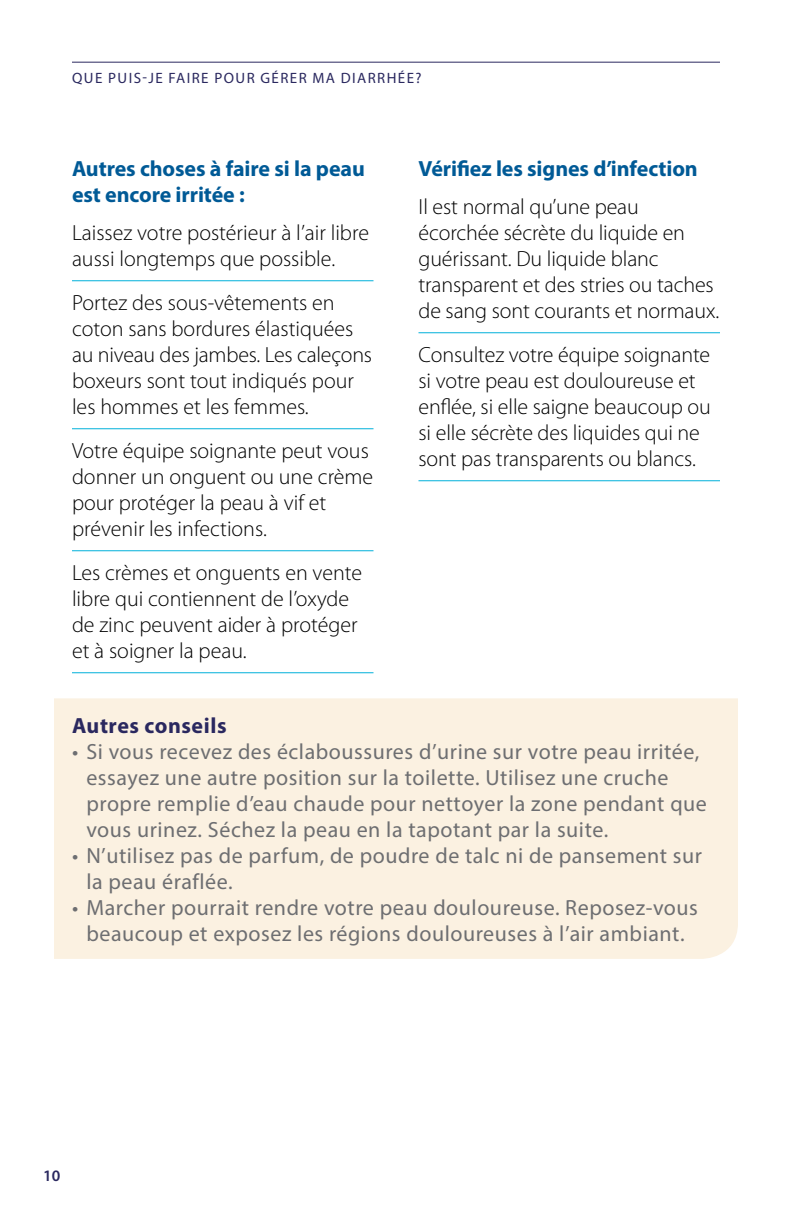
<style>
.page{position:relative;width:792px;height:1224px;background:#fff}
.page>*{position:absolute;margin:0;border:0;box-sizing:border-box;transform-origin:0 0}
.t1{font:300 22px/26px "Myriad Pro";letter-spacing:-.005em;color:#000}
.t2{font:22px/26px "Myriad Pro";letter-spacing:.025em;color:#6d6e71}
.t3{font:700 22px/26px "Myriad Pro";letter-spacing:-.005em;color:#005a96}
.t4{font:700 22px "Myriad Pro";letter-spacing:.025em;color:#2a285f}
.t5{font:600 16px "Myriad Pro";color:#2a285f}
.t6{font:15px "Myriad Pro";letter-spacing:.095em;color:#2a285f}
</style>
<div class="page">
<hr style="left:72px;top:280px;width:302px;height:1px;background:#00b0da">
<hr style="left:72px;top:428px;width:302px;height:1px;background:#00b0da">
<hr style="left:72px;top:550px;width:302px;height:1px;background:#00b0da">
<hr style="left:72px;top:672px;width:302px;height:1px;background:#00b0da">
<hr style="left:418px;top:332px;width:302px;height:1px;background:#00b0da">
<hr style="left:418px;top:480px;width:302px;height:1px;background:#00b0da">
<div style="left:54px;top:698px;width:684px;height:261px;background:#fbf1e1"></div>
<hr style="left:72px;top:62px;width:648px;height:1px;background:#2a285f">
<p class="t6" style="left:72px;top:69px;width:351px">QUE PUIS-JE FAIRE POUR GÉRER MA DIARRHÉE?</p>
<h3 class="t3" style="left:72px;top:155px;width:294px">Autres choses à faire si la peau est encore irritée :</h3>
<p class="t1" style="left:72px;top:220px;width:299px">Laissez votre postérieur à l’air libre aussi longtemps que possible.</p>
<p class="t1" style="left:72px;top:290px;width:302px">Portez des sous-vêtements en coton sans bordures élastiquées au niveau des jambes. Les caleçons boxeurs sont tout indiqués pour les hommes et les femmes.</p>
<p class="t1" style="left:72px;top:438px;width:303px">Votre équipe soignante peut vous donner un onguent ou une crème pour protéger la peau à vif et prévenir les infections.</p>
<p class="t1" style="left:72px;top:560px;width:292px">Les crèmes et onguents en vente libre qui contiennent de l’oxyde de zinc peuvent aider à protéger et à soigner la peau.</p>
<h3 class="t3" style="left:418px;top:155px;width:281px">Vérifiez les signes d’infection</h3>
<p class="t1" style="left:418px;top:194px;width:302px">Il est normal qu’une peau écorchée sécrète du liquide en guérissant. Du liquide blanc transparent et des stries ou taches de sang sont courants et normaux.</p>
<p class="t1" style="left:418px;top:342px;width:294px">Consultez votre équipe soignante si votre peau est douloureuse et enflée, si elle saigne beaucoup ou si elle sécrète des liquides qui ne sont pas transparents ou blancs.</p>
<h3 class="t4" style="left:72px;top:711px;width:156px">Autres conseils</h3>
<p class="t2" style="left:86px;top:738px;width:622px;text-indent:-14px">• Si vous recevez des éclaboussures d’urine sur votre peau irritée, essayez une autre position sur la toilette. Utilisez une cruche propre remplie d’eau chaude pour nettoyer la zone pendant que vous urinez. Séchez la peau en la tapotant par la suite.</p>
<p class="t2" style="left:86px;top:842px;width:617px;text-indent:-14px">• N’utilisez pas de parfum, de poudre de talc ni de pansement sur la peau éraflée.</p>
<p class="t2" style="left:72px;top:894px;width:627px;text-align:center">• Marcher pourrait rendre votre peau douloureuse. Reposez-vous beaucoup et exposez les régions douloureuses à l’air ambiant.</p>
<p class="t5" style="left:43px;top:1167px;width:19px">10</p>
</div>
